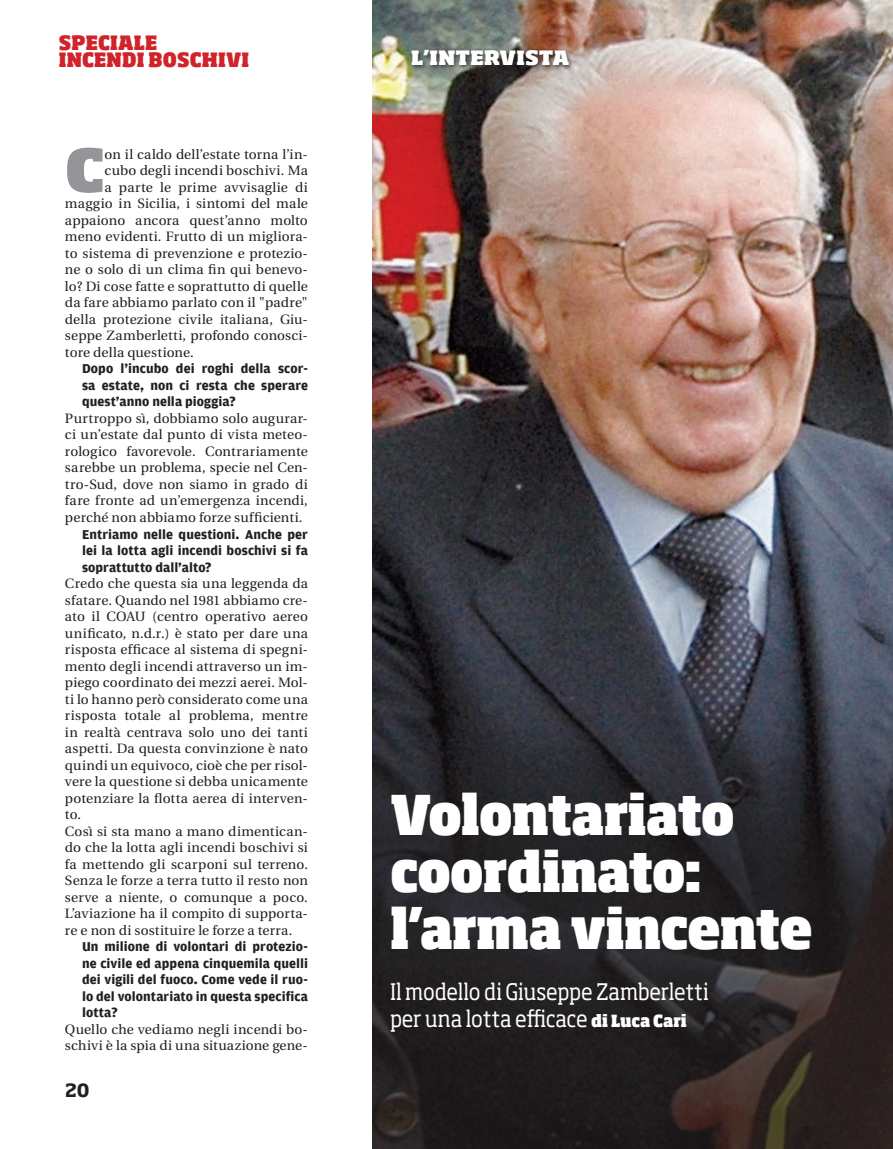
<style>
.page{position:relative;width:893px;height:1149px;background:#fff}
.page>*{position:absolute;margin:0;border:0;box-sizing:border-box;transform-origin:0 0}
.t1{font:800 57.9px "Soho Std";color:#939598}
.t2{font:800 54px/57px "Soho Std";color:#fff;scale:.9 1}
.t3{font:22.5px/27px "Soho Std";letter-spacing:-.02em;color:#fff;scale:.9 1}
.t4{font:800 19.5px/16.5px "Soho Std";color:#d1232a;scale:.91 1}
.t5{font:800 19.5px "Soho Std";color:#fff}
.t6{font:700 18px "Soho Std";color:#231f20}
.t7{font:13.5px/16.5px "Utopia";letter-spacing:.01em;color:#231f20}
.t8{font:700 13.5px/16.5px "Amplitude";letter-spacing:.005em;color:#231f20;text-align:justify}
.s1{font-weight:800;font-size:16.5px}
</style>
<div class="page">
<img style="left:373px;top:0;width:520px;height:198px">
<img style="left:373px;top:198px;width:520px;height:950px">
<div style="left:409px;top:47px;width:484px;height:39px;background:#231f20;opacity:.75"></div>
<h3 class="t4" style="left:59px;top:34px;width:211px">speciale<br>incendi boschivi</h3>
<h1 class="t1" style="left:65px;top:132px;width:35px">C</h1>
<p class="t7" style="left:105px;top:146px;width:205px">on il caldo dell’estate torna l’in-</p>
<p class="t7" style="left:105px;top:163px;width:205px">cubo degli incendi boschivi. Ma</p>
<p class="t7" style="left:105px;top:179px;width:205px">a parte le prime avvisaglie di</p>
<p class="t7" style="left:65px;top:196px;width:244px">maggio in Sicilia, i sintomi del male</p>
<p class="t7" style="left:65px;top:212px;width:244px">appaiono ancora quest’anno molto</p>
<p class="t7" style="left:65px;top:229px;width:244px">meno evidenti. Frutto di un migliora-</p>
<p class="t7" style="left:65px;top:245px;width:244px">to sistema di prevenzione e protezio-</p>
<p class="t7" style="left:65px;top:262px;width:244px">ne o solo di un clima fin qui benevo-</p>
<p class="t7" style="left:65px;top:278px;width:244px">lo? Di cose fatte e soprattutto di quelle</p>
<p class="t7" style="left:65px;top:295px;width:244px">da fare abbiamo parlato con il "padre"</p>
<p class="t7" style="left:65px;top:311px;width:244px">della protezione civile italiana, Giu-</p>
<p class="t7" style="left:65px;top:328px;width:244px">seppe Zamberletti, profondo conosci-</p>
<p class="t7" style="left:65px;top:344px;width:130px">tore della questione.</p>
<p class="t8" style="left:82px;top:361px;width:227px">Dopo l’incubo dei roghi della scor&shy;sa estate, non ci resta che sperare quest’anno nella pioggia?</p>
<p class="t7" style="left:65px;top:410px;width:244px;text-align:justify">Purtroppo sì, dobbiamo solo augurar&shy;ci un’estate dal punto di vista meteo&shy;rologico favorevole. Contrariamente sarebbe un problema, specie nel Cen&shy;tro-Sud, dove non siamo in grado di fare fronte ad un’emergenza incendi, perché non abbiamo forze sufficienti.</p>
<p class="t8" style="left:82px;top:525px;width:227px">Entriamo nelle questioni. Anche per lei la lotta agli incendi boschivi si fa soprattutto dall’alto?</p>
<p class="t7" style="left:65px;top:575px;width:244px">Credo che questa sia una leggenda da sfatare. Quando nel 1981 abbiamo cre&shy;ato il COAU (centro operativo aereo unificato, n.d.r.) è stato per dare una risposta efficace al sistema di spegni&shy;mento degli incendi attraverso un im&shy;piego coordinato dei mezzi aerei. Mol&shy;ti lo hanno però considerato come una risposta totale al problema, mentre in realtà centrava solo uno dei tanti aspetti. Da questa convinzione è nato quindi un equivoco, cioè che per risol&shy;vere la questione si debba unicamente potenziare la flotta aerea di interven&shy;to.<br>Così si sta mano a mano dimentican&shy;do che la lotta agli incendi boschivi si fa mettendo gli scarponi sul terreno.<br>Senza le forze a terra tutto il resto non serve a niente, o comunque a poco.<br>L’aviazione ha il compito di supporta&shy;re e non di sostituire le forze a terra.</p>
<p class="t8" style="left:82px;top:938px;width:227px">Un milione di volontari di protezio&shy;ne civile ed appena cinquemila quelli dei vigili del fuoco. Come vede il ruo&shy;lo del volontariato in questa specifica lotta?</p>
<p class="t7" style="left:65px;top:1020px;width:244px">Quello che vediamo negli incendi bo&shy;schivi è la spia di una situazione gene-</p>
<h3 class="t6" style="left:65px;top:1078px;width:26px">20</h3>
<h3 class="t5" style="left:411px;top:45px;width:160px">l'intervista</h3>
<h2 class="t2" style="left:390px;top:784px;width:471px">Volontariato coordinato: l'arma vincente</h2>
<h3 class="t3" style="left:390px;top:977px;width:356px">Il modello di Giuseppe Zamberletti per una lotta efficace <span class="s1">di Luca Cari</span></h3>
</div>
